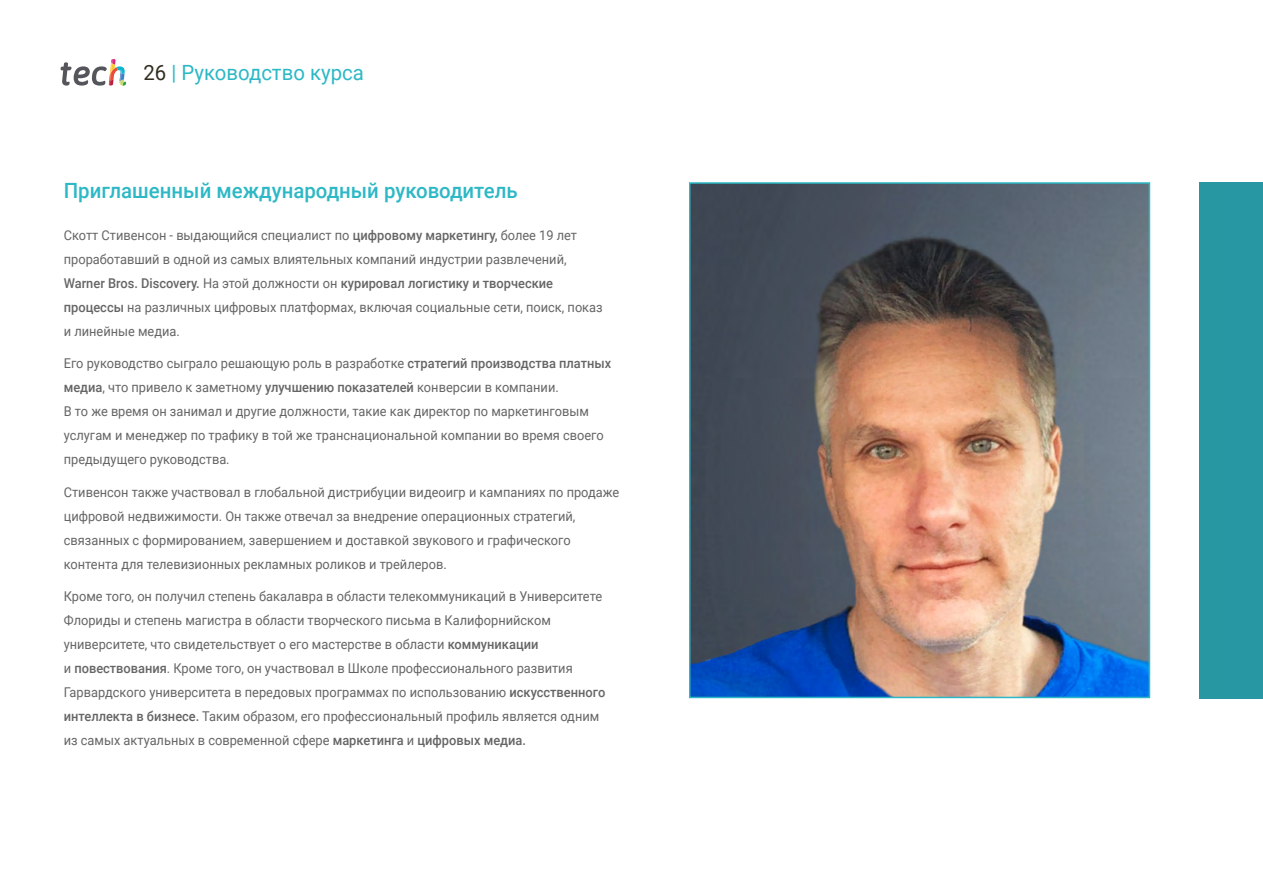
<style>
.page{position:relative;width:1263px;height:893px;background:#fff}
.page>*{position:absolute;margin:0;border:0;box-sizing:border-box;transform-origin:0 0}
.t1{font:500 21px "Roboto";color:#2db8c5}
.t2{font:21px "Roboto";color:#2db8c5}
.t3{font:13.5px/24px "Roboto";color:#656565;scale:.95 1}
.s1{color:#312e20}
.s2{font-weight:500}
</style>
<div class="page">
<div style="left:1199px;top:182px;width:64px;height:516px;background:#2798a3"></div>
<svg style="left:61px;top:59px;width:65px;height:27px"></svg>
<img style="left:692px;top:185px;width:455px;height:510px">
<div style="left:689px;top:182px;width:461px;height:516px;border:2px solid #2db8c5"></div>
<h1 class="t2" style="left:144px;top:57px;width:222px"><span class="s1">26</span> | Руководство курса</h1>
<h1 class="t1" style="left:64px;top:176px;width:455px">Приглашенный международный руководитель</h1>
<p class="t3" style="left:64px;top:222px;width:569px">Скотт Стивенсон - выдающийся специалист по <span class="s2">цифровому маркетингу,</span> более 19 лет проработавший в одной из самых влиятельных компаний индустрии развлечений, <span class="s2">Warner Bros. Discovery.</span> На этой должности он <span class="s2">курировал логистику и творческие процессы</span> на различных цифровых платформах, включая социальные сети, поиск, показ и линейные медиа.</p>
<p class="t3" style="left:64px;top:351px;width:578px">Его руководство сыграло решающую роль в разработке <span class="s2">стратегий производства платных медиа</span>, что привело к заметному <span class="s2">улучшению показателей</span> конверсии в компании.<br>В то же время он занимал и другие должности, такие как директор по маркетинговым услугам и менеджер по трафику в той же транснациональной компании во время своего предыдущего руководства.</p>
<p class="t3" style="left:64px;top:479px;width:586px">Стивенсон также участвовал в глобальной дистрибуции видеоигр и кампаниях по продаже цифровой недвижимости. Он также отвечал за внедрение операционных стратегий, связанных с формированием, завершением и доставкой звукового и графического контента для телевизионных рекламных роликов и трейлеров.</p>
<p class="t3" style="left:64px;top:584px;width:572px">Кроме того, он получил степень бакалавра в области телекоммуникаций в Университете Флориды и степень магистра в области творческого письма в Калифорнийском университете, что свидетельствует о его мастерстве в области <span class="s2">коммуникации<br></span>и <span class="s2">повествования</span>. Кроме того, он участвовал в Школе профессионального развития Гарвардского университета в передовых программах по использованию <span class="s2">искусственного интеллекта в бизнесе.</span> Таким образом, его профессиональный профиль является одним из самых актуальных в современной сфере <span class="s2">маркетинга</span> и <span class="s2">цифровых медиа.</span></p>
</div>
